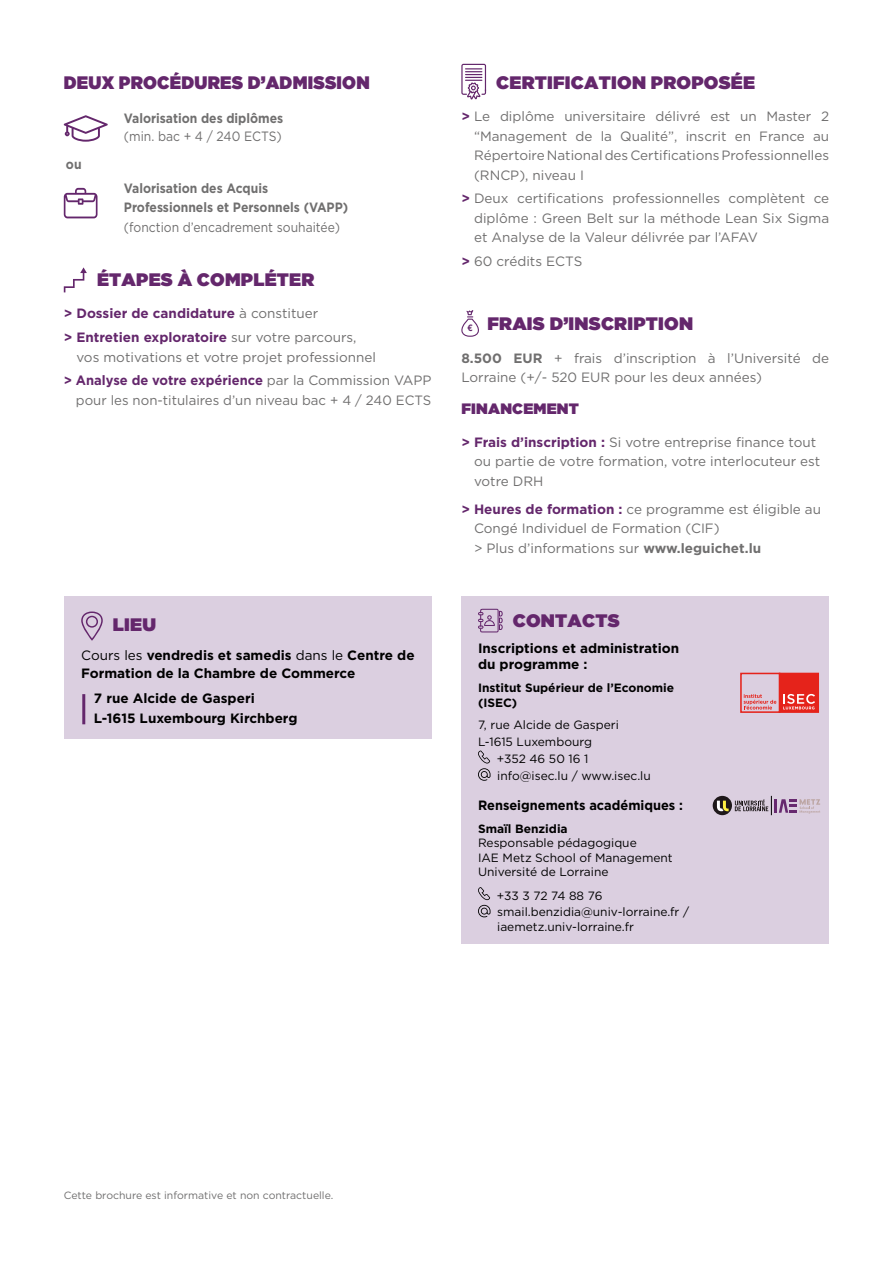
<style>
.page{position:relative;width:893px;height:1263px;background:#fff}
.page>*{position:absolute;margin:0;border:0;box-sizing:border-box;transform-origin:0 0}
.t1{font:18px "Gotham Ultra";letter-spacing:.015em;color:#64276c}
.t2{font:18px "Gotham Ultra";letter-spacing:.015em;color:#64276c;scale:.95 1}
.t3{font:15px "Gotham Ultra";letter-spacing:.015em;color:#64276c}
.t4{font:13.5px/19.5px "Gotham";color:#706f6f}
.t5{font:700 13.5px/18px "Gotham";color:#000}
.t6{font:700 13.5px/19.5px "Gotham";color:#706f6f;scale:.9 1}
.t7{font:700 13.5px/23.7px "Gotham";color:#64276c}
.t8{font:13.5px "Gotham";color:#706f6f;scale:.9 1}
.t9{font:700 13.5px "Gotham";color:#000;scale:.95 1}
.t10{font:12px/14.4px "Gotham";color:#000}
.t11{font:700 12px/14.4px "Gotham";color:#000}
.t12{font:10.5px "Gotham";color:#706f6f}
.s1{font-weight:400;color:#706f6f}
.s2{font-weight:700;color:#64276c}
.s3{font-weight:400}
.s4{font-family:"Helvetica Neue";font-weight:700;font-size:9px}
.s5{font-weight:700}
</style>
<div class="page">
<svg style="left:64px;top:115px;width:44px;height:27px"></svg>
<svg style="left:64px;top:188px;width:34px;height:30px"></svg>
<svg style="left:64px;top:267px;width:23px;height:25px"></svg>
<svg style="left:461px;top:310px;width:18px;height:27px"></svg>
<div style="left:64px;top:597px;width:368px;height:142px;background:#dbcfe0"></div>
<svg style="left:81px;top:611px;width:22px;height:30px"></svg>
<hr style="left:82px;top:694px;width:3px;height:30px;background:#64276c">
<svg style="left:461px;top:64px;width:25px;height:35px"></svg>
<div style="left:461px;top:597px;width:368px;height:347px;background:#dbcfe0"></div>
<svg style="left:478px;top:609px;width:25px;height:23px"></svg>
<svg style="left:478px;top:750px;width:12px;height:31px"></svg>
<svg style="left:478px;top:887px;width:12px;height:30px"></svg>
<div style="left:740px;top:673px;width:40px;height:40px;border:2px solid #e5231b"></div>
<svg style="left:743px;top:694px;width:33px;height:15px"></svg>
<div style="left:780px;top:673px;width:38px;height:39px;background:#e5231b"></div>
<div style="left:779px;top:673px;width:40px;height:40px;border:2px solid #e5231b"></div>
<svg style="left:783px;top:694px;width:32px;height:15px"></svg>
<svg style="left:735px;top:796px;width:37px;height:19px"></svg>
<svg style="left:713px;top:796px;width:19px;height:19px"></svg>
<svg style="left:717px;top:801px;width:12px;height:10px"></svg>
<hr style="left:774px;top:799px;width:3px;height:14px;background:#67296f">
<svg style="left:779px;top:799px;width:41px;height:15px"></svg>
<h1 class="t2" style="left:64px;top:72px;width:323px">DEUX PROCÉDURES D’ADMISSION</h1>
<p class="t6" style="left:124px;top:108px;width:179px">Valorisation des diplômes</p>
<p class="t8" style="left:124px;top:127px;width:177px">(min. bac + 4 / 240 ECTS)</p>
<p class="t6" style="left:66px;top:155px;width:19px">ou</p>
<p class="t6" style="left:124px;top:178px;width:251px">Valorisation des Acquis<br>Professionnels et Personnels (VAPP)</p>
<p class="t8" style="left:124px;top:218px;width:241px">(fonction d’encadrement souhaitée)</p>
<h1 class="t1" style="left:97px;top:269px;width:219px">ÉTAPES À COMPLÉTER</h1>
<p class="t7" style="left:64px;top:301px;width:294px">&gt; Dossier de candidature <span class="s1">à constituer<br></span>&gt; Entretien exploratoire <span class="s1">sur votre parcours,</span></p>
<p class="t4" style="left:64px;top:345px;width:369px;line-height:23.7px;text-indent:13px">vos motivations et votre projet professionnel<br><span class="s2">&gt; Analyse de votre expérience</span> par la Commission VAPP</p>
<p class="t4" style="left:76px;top:390px;width:357px">pour les non-titulaires d’un niveau bac + 4 / 240 ECTS</p>
<h1 class="t1" style="left:113px;top:614px;width:45px">LIEU</h1>
<p class="t5" style="left:81px;top:646px;width:335px"><span class="s3">Cours les</span> vendredis et samedis <span class="s3">dans le</span> Centre de<br>Formation de la Chambre de Commerce</p>
<p class="t5" style="left:94px;top:687px;width:205px;line-height:20.4px">7 rue Alcide de Gasperi<br>L-1615 Luxembourg Kirchberg</p>
<h1 class="t1" style="left:496px;top:72px;width:260px">CERTIFICATION PROPOSÉE</h1>
<p class="t4" style="left:474px;top:106px;width:357px;text-align:justify;text-indent:-13px"><span class="s2">&gt;</span> Le diplôme universitaire délivré est un Master 2 “Management de la Qualité”, inscrit en France au Répertoire National des Certifications Professionnelles (RNCP), niveau I</p>
<p class="t4" style="left:474px;top:189px;width:357px;text-align:justify;text-indent:-13px"><span class="s2">&gt;</span> Deux certifications professionnelles complètent ce diplôme : Green Belt sur la méthode Lean Six Sigma et Analyse de la Valeur délivrée par l’AFAV</p>
<p class="t4" style="left:461px;top:251px;width:122px"><span class="s2">&gt;</span> 60 crédits ECTS</p>
<h1 class="t1" style="left:467px;top:314px;width:227px"><span class="s4">€</span> FRAIS D’INSCRIPTION</h1>
<p class="t4" style="left:461px;top:348px;width:369px"><span class="s5">8.500 EUR</span> + frais d’inscription à l’Université de<br>Lorraine (+/- 520 EUR pour les deux années)</p>
<p class="t3" style="left:461px;top:400px;width:119px">FINANCEMENT</p>
<p class="t4" style="left:474px;top:432px;width:348px;text-indent:-13px"><span class="s2">&gt; Frais d’inscription :</span> Si votre entreprise finance tout ou partie de votre formation, votre interlocuteur est votre DRH</p>
<p class="t4" style="left:474px;top:499px;width:348px;text-indent:-13px"><span class="s2">&gt; Heures de formation :</span> ce programme est éligible au<br>Congé Individuel de Formation (CIF)<br>&gt; Plus d’informations sur <span class="s5">www.leguichet.lu</span></p>
<h1 class="t1" style="left:513px;top:610px;width:108px">CONTACTS</h1>
<p class="t5" style="left:478px;top:640px;width:203px;line-height:16.2px">Inscriptions et administration du programme :</p>
<p class="t11" style="left:478px;top:680px;width:198px">Institut Supérieur de l’Economie (ISEC)</p>
<p class="t10" style="left:478px;top:718px;width:142px">7, rue Alcide de Gasperi</p>
<p class="t10" style="left:478px;top:734px;width:116px">L-1615 Luxembourg</p>
<p class="t10" style="left:497px;top:751px;width:93px">+352 46 50 16 1</p>
<p class="t10" style="left:497px;top:768px;width:155px">info@isec.lu / www.isec.lu</p>
<p class="t9" style="left:478px;top:797px;width:217px">Renseignements académiques :</p>
<p class="t11" style="left:478px;top:821px;width:91px">Smaïl Benzidia</p>
<p class="t10" style="left:478px;top:836px;width:196px">Responsable pédagogique<br>IAE Metz School of Management<br>Université de Lorraine</p>
<p class="t10" style="left:497px;top:887px;width:194px;line-height:16.5px">+33 3 72 74 88 76 smail.benzidia@univ-lorraine.fr /</p>
<p class="t10" style="left:497px;top:919px;width:138px">iaemetz.univ-lorraine.fr</p>
<p class="t12" style="left:64px;top:1189px;width:271px">Cette brochure est informative et non contractuelle.</p>
</div>
